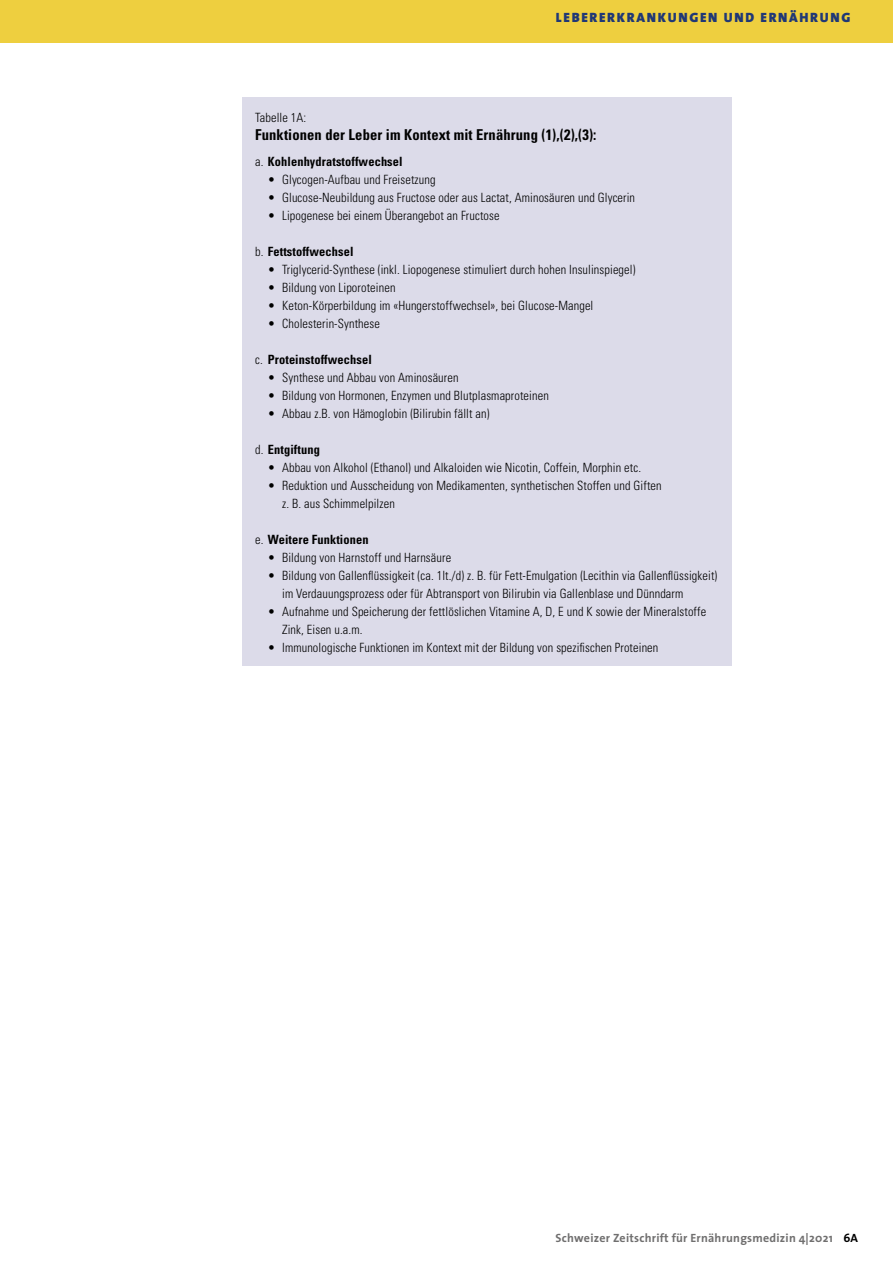
<style>
.page{position:relative;width:893px;height:1263px;background:#fff}
.page>*{position:absolute;margin:0;border:0;box-sizing:border-box;transform-origin:0 0}
.t1{font:700 condensed 15px "Univers";letter-spacing:.01em;color:#000}
.t2{font:900 13.5px "The Sans";letter-spacing:.125em;color:#203876}
.t3{font:300 condensed 12.75px/18px "Univers";letter-spacing:.01em;color:#000}
.t4{font:700 condensed 12.75px "Univers";letter-spacing:.01em;color:#000}
.t5{font:700 12px "The Sans";letter-spacing:.02em;color:#706f6f}
.s1{font-weight:300}
.s2{color:#000}
</style>
<div class="page">
<div style="left:0;top:0;width:893px;height:43px;background:#eecf3f"></div>
<div style="left:242px;top:97px;width:489px;height:568px;background:#dcdbe9"></div>
<p class="t2" style="left:556px;top:6px;width:296px">LEBERERKRANKUNGEN UND ERNÄHRUNG</p>
<p class="t3" style="left:255px;top:108px;width:53px">Tabelle 1A:</p>
<p class="t1" style="left:255px;top:125px;width:343px">Funktionen der Leber im Kontext mit Ernährung (1),(2),(3):</p>
<p class="t4" style="left:255px;top:154px;width:149px"><span class="s1">a.</span> Kohlenhydratstoffwechsel</p>
<p class="t3" style="left:268px;top:171px;width:169px">• Glycogen-Aufbau und Freisetzung</p>
<p class="t3" style="left:268px;top:189px;width:369px">• Glucose-Neubildung aus Fructose oder aus Lactat, Aminosäuren und Glycerin</p>
<p class="t3" style="left:268px;top:207px;width:233px">• Lipogenese bei einem Überangebot an Fructose</p>
<p class="t4" style="left:255px;top:244px;width:100px"><span class="s1">b.</span> Fettstoffwechsel</p>
<p class="t3" style="left:268px;top:261px;width:369px">• Triglycerid-Synthese (inkl. Liopogenese stimuliert durch hohen Insulinspiegel)</p>
<p class="t3" style="left:268px;top:279px;width:129px">• Bildung von Liporoteinen</p>
<p class="t3" style="left:268px;top:297px;width:327px">• Keton-Körperbildung im «Hungerstoffwechsel», bei Glucose-Mangel</p>
<p class="t3" style="left:268px;top:315px;width:114px">• Cholesterin-Synthese</p>
<p class="t4" style="left:255px;top:352px;width:118px"><span class="s1">c.</span> Proteinstoffwechsel</p>
<p class="t3" style="left:268px;top:369px;width:192px">• Synthese und Abbau von Aminosäuren</p>
<p class="t3" style="left:268px;top:387px;width:282px">• Bildung von Hormonen, Enzymen und Blutplasmaproteinen</p>
<p class="t3" style="left:268px;top:405px;width:223px">• Abbau z.B. von Hämoglobin (Bilirubin fällt an)</p>
<p class="t4" style="left:255px;top:442px;width:66px"><span class="s1">d.</span> Entgiftung</p>
<p class="t3" style="left:268px;top:459px;width:375px">• Abbau von Alkohol (Ethanol) und Alkaloiden wie Nicotin, Coffein, Morphin etc.</p>
<p class="t3" style="left:282px;top:477px;width:381px;text-indent:-14px">• Reduktion und Ausscheidung von Medikamenten, synthetischen Stoffen und Giften z. B. aus Schimmelpilzen</p>
<p class="t4" style="left:255px;top:532px;width:115px"><span class="s1">e.</span> Weitere Funktionen</p>
<p class="t3" style="left:268px;top:549px;width:185px">• Bildung von Harnstoff und Harnsäure</p>
<p class="t3" style="left:282px;top:567px;width:437px;text-indent:-14px">• Bildung von Gallenflüssigkeit (ca. 1lt./d) z. B. für Fett-Emulgation (Lecithin via Gallenflüssigkeit) im Verdauungsprozess oder für Abtransport von Bilirubin via Gallenblase und Dünndarm</p>
<p class="t3" style="left:282px;top:603px;width:426px;text-indent:-14px">• Aufnahme und Speicherung der fettlöslichen Vitamine A, D, E und K sowie der Mineralstoffe<br>Zink, Eisen u.a.m.</p>
<p class="t3" style="left:268px;top:639px;width:392px">• Immunologische Funktionen im Kontext mit der Bildung von spezifischen Proteinen</p>
<p class="t5" style="left:555px;top:1228px;width:304px">Schweizer Zeitschrift für Ernährungsmedizin 4|2021 <span class="s2">6A</span></p>
</div>
